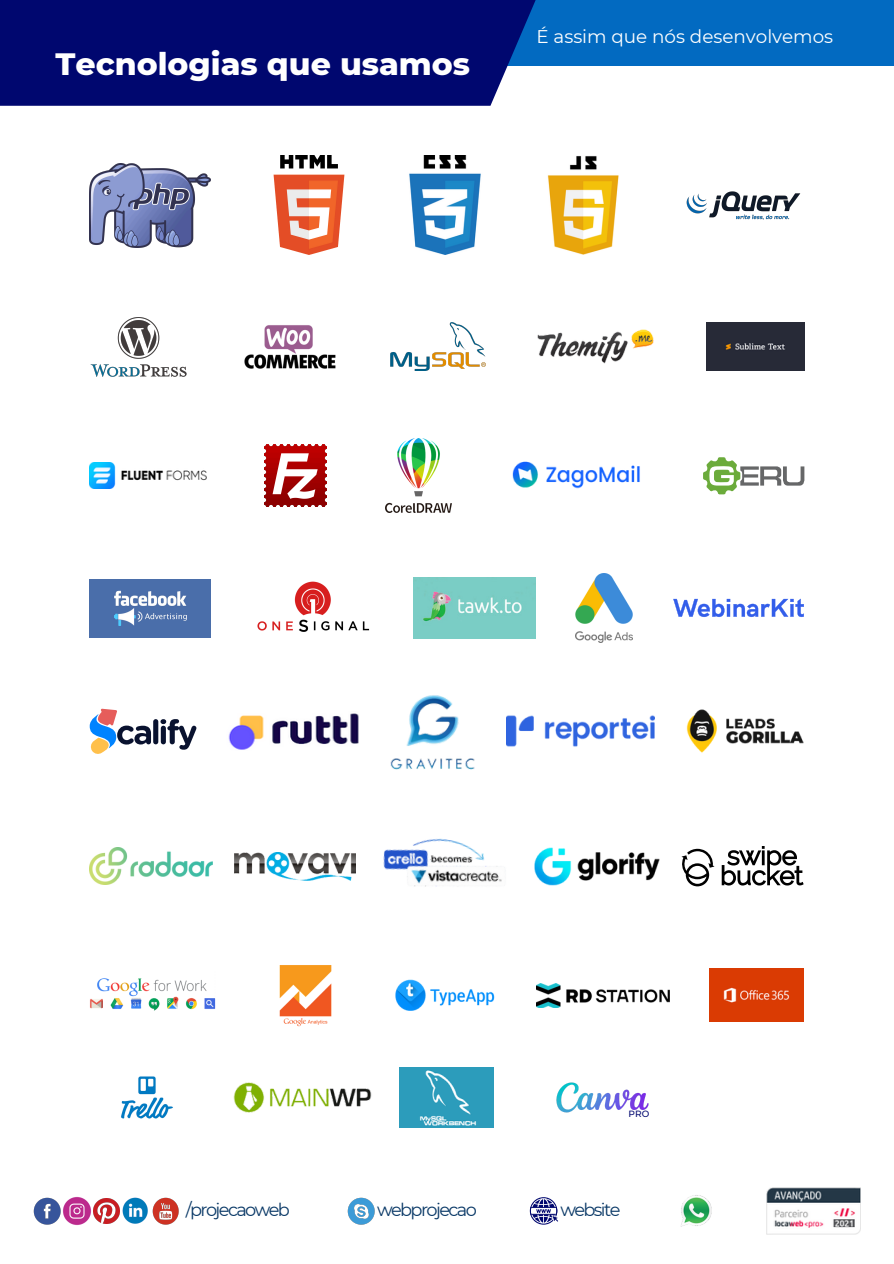
<style>
.page{position:relative;width:894px;height:1264px;background:#fff}
.page>*{position:absolute;margin:0;border:0;box-sizing:border-box;transform-origin:0 0}
.t1{font:800 31.5px "Montserrat";color:#fff}
.t2{font:18.3px "Montserrat";color:#fff}
.t3{font:17.7px "Montserrat";letter-spacing:-.09em;color:#093866}
.t4{font:500 9px "Montserrat";color:#00076f}
</style>
<div class="page">
<img style="left:547px;top:156px;width:72px;height:99px">
<img style="left:89px;top:164px;width:122px;height:83px">
<img style="left:686px;top:191px;width:115px;height:29px">
<img style="left:273px;top:156px;width:72px;height:99px">
<img style="left:409px;top:156px;width:72px;height:99px">
<img style="left:90px;top:978px;width:126px;height:33px">
<img style="left:395px;top:979px;width:100px;height:31px">
<img style="left:279px;top:965px;width:53px;height:61px">
<img style="left:257px;top:581px;width:113px;height:51px">
<img style="left:414px;top:577px;width:121px;height:61px">
<img style="left:89px;top:579px;width:122px;height:58px">
<svg style="left:673px;top:598px;width:130px;height:19px"></svg>
<svg style="left:681px;top:848px;width:33px;height:38px"></svg>
<svg style="left:721px;top:846px;width:82px;height:39px"></svg>
<img style="left:89px;top:847px;width:123px;height:37px">
<img style="left:234px;top:852px;width:122px;height:28px">
<img style="left:383px;top:838px;width:119px;height:49px">
<img style="left:534px;top:847px;width:125px;height:38px">
<img style="left:244px;top:325px;width:92px;height:44px">
<img style="left:390px;top:322px;width:95px;height:49px">
<img style="left:90px;top:317px;width:97px;height:60px">
<img style="left:537px;top:330px;width:117px;height:33px">
<img style="left:233px;top:1082px;width:139px;height:30px">
<img style="left:264px;top:444px;width:62px;height:62px">
<svg style="left:703px;top:457px;width:101px;height:37px"></svg>
<img style="left:385px;top:438px;width:66px;height:74px">
<img style="left:89px;top:463px;width:117px;height:26px">
<svg style="left:90px;top:708px;width:61px;height:46px"></svg>
<div style="left:153px;top:719px;width:5px;height:25px;background:#09122f;border-radius:3px"></div>
<svg style="left:160px;top:719px;width:36px;height:30px"></svg>
<img style="left:228px;top:713px;width:130px;height:37px">
<img style="left:506px;top:715px;width:148px;height:32px">
<img style="left:686px;top:709px;width:117px;height:44px">
<img style="left:390px;top:695px;width:85px;height:74px">
<img style="left:536px;top:983px;width:133px;height:24px">
<img style="left:709px;top:968px;width:94px;height:53px">
<img style="left:121px;top:1076px;width:52px;height:43px">
<img style="left:575px;top:573px;width:57px;height:69px">
<div style="left:706px;top:322px;width:98px;height:48px;background:#272a37"></div>
<img style="left:399px;top:1067px;width:94px;height:60px">
<img style="left:556px;top:1082px;width:92px;height:31px">
<img style="left:512px;top:461px;width:128px;height:28px">
<img style="left:766px;top:1187px;width:94px;height:46px">
<img style="left:347px;top:1197px;width:28px;height:28px">
<img style="left:152px;top:1197px;width:27px;height:28px">
<img style="left:33px;top:1197px;width:28px;height:28px">
<img style="left:94px;top:1198px;width:25px;height:25px">
<img style="left:122px;top:1197px;width:26px;height:27px">
<img style="left:63px;top:1196px;width:28px;height:28px">
<svg style="left:529px;top:1197px;width:29px;height:27px"></svg>
<img style="left:681px;top:1195px;width:31px;height:32px">
<div style="left:97px;top:0;width:796px;height:65px;background:#026ac1"></div>
<div style="left:0;top:0;width:539px;height:106px;background:#00076f"></div>
<h2 class="t1" style="left:56px;top:44px;width:416px">Tecnologias que usamos</h2>
<p class="t2" style="left:536px;top:25px;width:298px">É assim que nós desenvolvemos</p>
<p class="t4" style="left:628px;top:1108px;width:22px">PRO</p>
<p class="t3" style="left:186px;top:1198px;width:105px">/projecaoweb</p>
<p class="t3" style="left:377px;top:1198px;width:101px">webprojecao</p>
<p class="t3" style="left:560px;top:1198px;width:62px">website</p>
</div>
